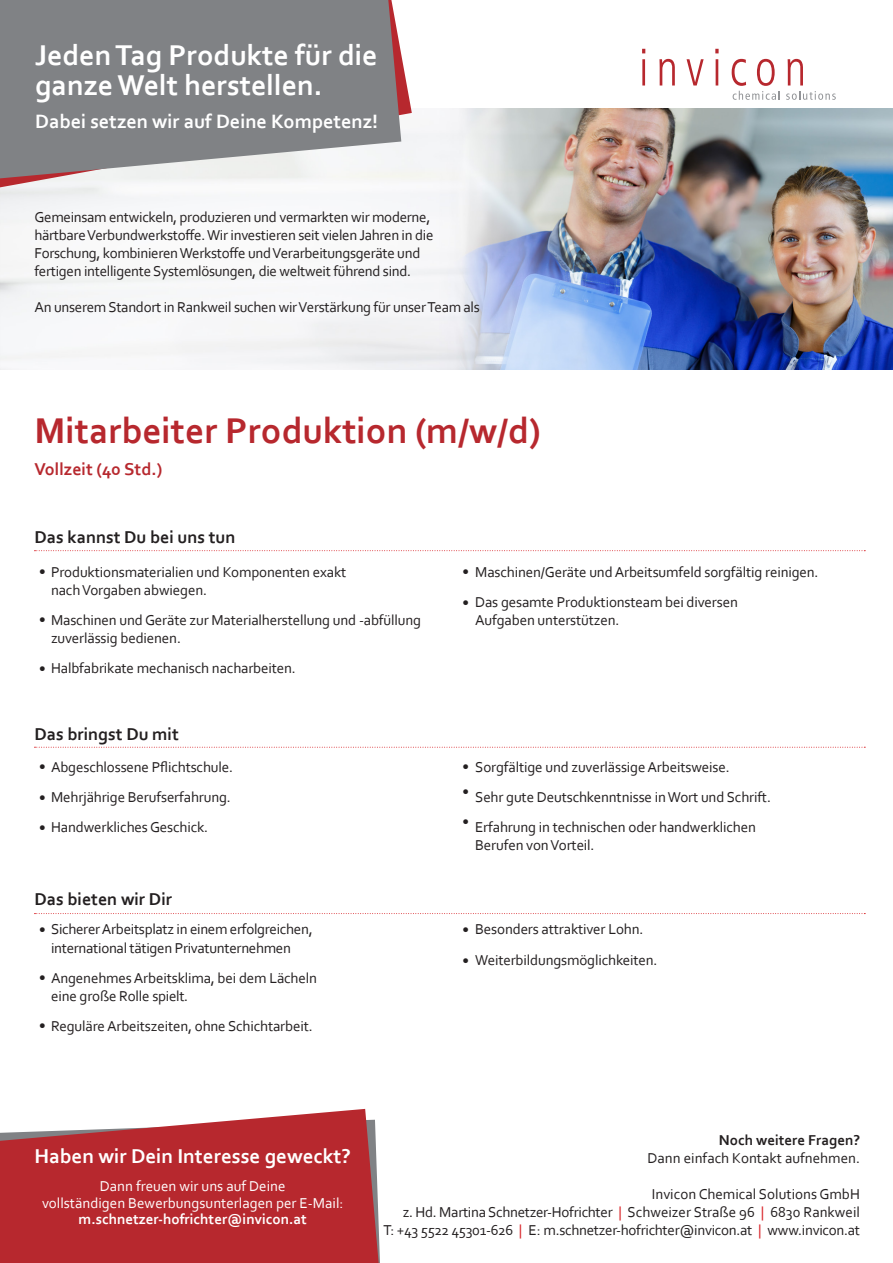
<style>
.page{position:relative;width:893px;height:1263px;background:#fff}
.page>*{position:absolute;margin:0;border:0;box-sizing:border-box;transform-origin:0 0}
.t1{font:700 37.5px "Corbel";color:#b7282e}
.t2{font:700 30px/30px "Corbel";color:#fff}
.t3{font:700 21px "Corbel";color:#fff}
.t4{font:700 20.25px "Corbel";color:#fff}
.t5{font:700 18px "Corbel";color:#231f20}
.t6{font:300 18px "PF Din Display";color:#231f20}
.t7{font:700 18px "Corbel";color:#b7282e}
.t8{font:15px/18px "Corbel";letter-spacing:-.01em;color:#231f20}
.t9{font:15px "Corbel";color:#fff}
.t10{font:700 15px "Corbel";color:#fff}
.t11{font:700 15px "Corbel";color:#231f20}
.s1{color:#d9282d}
</style>
<div class="page">
<svg style="left:0;top:1109px;width:379px;height:154px;background:#bc3e43"></svg>
<img style="left:0;top:109px;width:893px;height:260px">
<svg style="left:0;top:53px;width:412px;height:134px;fill:#f5f5f6"></svg>
<svg style="left:642px;top:49px;width:3px;height:4px"></svg>
<hr style="left:642px;top:59px;width:3px;height:27px;background:#b7282e">
<svg style="left:659px;top:59px;width:16px;height:27px"></svg>
<svg style="left:687px;top:59px;width:17px;height:27px"></svg>
<hr style="left:716px;top:59px;width:2px;height:27px;background:#b7282e">
<svg style="left:715px;top:49px;width:4px;height:4px"></svg>
<svg style="left:732px;top:59px;width:48px;height:41px"></svg>
<svg style="left:786px;top:59px;width:50px;height:41px"></svg>
<svg style="left:34px;top:550px;width:831px;height:1px"></svg>
<svg style="left:34px;top:747px;width:831px;height:1px"></svg>
<svg style="left:34px;top:913px;width:831px;height:1px"></svg>
<svg style="left:0;top:0;width:401px;height:178px;background:#8c8c8f"></svg>
<p class="t2" style="left:35px;top:39px;width:344px">Jeden Tag Produkte für die ganze Welt herstellen.</p>
<p class="t4" style="left:35px;top:109px;width:345px">Dabei setzen wir auf Deine Kompetenz!</p>
<p class="t8" style="left:34px;top:208px;width:397px">Gemeinsam entwickeln, produzieren und vermarkten wir moderne,</p>
<p class="t8" style="left:34px;top:226px;width:400px">härtbare Verbundwerkstoffe. Wir investieren seit vielen Jahren in die</p>
<p class="t8" style="left:34px;top:244px;width:387px">Forschung, kombinieren Werkstoffe und Verarbeitungsgeräte und</p>
<p class="t8" style="left:34px;top:262px;width:378px">fertigen intelligente Systemlösungen, die weltweit führend sind.</p>
<p class="t8" style="left:34px;top:298px;width:447px">An unserem Standort in Rankweil suchen wir Verstärkung für unser Team als</p>
<p class="t1" style="left:34px;top:408px;width:508px">Mitarbeiter Produktion (m/w/d)</p>
<p class="t7" style="left:34px;top:458px;width:129px">Vollzeit (40 Std.)</p>
<p class="t5" style="left:34px;top:526px;width:202px">Das kannst Du bei uns tun</p>
<p class="t8" style="left:475px;top:562px;width:345px">Maschinen/Geräte und Arbeitsumfeld sorgfältig reinigen.</p>
<p class="t8" style="left:475px;top:592px;width:264px">Das gesamte Produktionsteam bei diversen</p>
<p class="t8" style="left:475px;top:610px;width:146px">Aufgaben unterstützen.</p>
<p class="t8" style="left:51px;top:562px;width:297px">Produktionsmaterialien und Komponenten exakt</p>
<p class="t8" style="left:51px;top:580px;width:158px">nach Vorgaben abwiegen.</p>
<p class="t8" style="left:51px;top:610px;width:372px">Maschinen und Geräte zur Materialherstellung und -abfüllung zuverlässig bedienen.</p>
<p class="t8" style="left:51px;top:658px;width:246px">Halbfabrikate mechanisch nacharbeiten.</p>
<p class="t6" style="left:38px;top:561px;width:10px">•</p>
<p class="t6" style="left:462px;top:561px;width:10px">•</p>
<p class="t6" style="left:462px;top:592px;width:10px">•</p>
<p class="t6" style="left:38px;top:609px;width:10px">•</p>
<p class="t6" style="left:38px;top:658px;width:10px">•</p>
<p class="t5" style="left:34px;top:722px;width:146px">Das bringst Du mit</p>
<p class="t8" style="left:51px;top:758px;width:184px">Abgeschlossene Pflichtschule.</p>
<p class="t8" style="left:51px;top:788px;width:181px">Mehrjährige Berufserfahrung.</p>
<p class="t8" style="left:51px;top:818px;width:159px">Handwerkliches Geschick.</p>
<p class="t6" style="left:38px;top:756px;width:10px">•</p>
<p class="t6" style="left:38px;top:787px;width:10px">•</p>
<p class="t6" style="left:38px;top:817px;width:10px">•</p>
<p class="t5" style="left:34px;top:888px;width:139px">Das bieten wir Dir</p>
<p class="t8" style="left:51px;top:920px;width:263px">Sicherer Arbeitsplatz in einem erfolgreichen,</p>
<p class="t8" style="left:51px;top:938px;width:242px">international tätigen Privatunternehmen</p>
<p class="t8" style="left:51px;top:968px;width:267px">Angenehmes Arbeitsklima, bei dem Lächeln</p>
<p class="t8" style="left:51px;top:986px;width:139px">eine große Rolle spielt.</p>
<p class="t8" style="left:51px;top:1016px;width:263px">Reguläre Arbeitszeiten, ohne Schichtarbeit.</p>
<p class="t6" style="left:38px;top:919px;width:10px">•</p>
<p class="t6" style="left:38px;top:967px;width:10px">•</p>
<p class="t6" style="left:38px;top:1015px;width:10px">•</p>
<p class="t8" style="left:475px;top:758px;width:256px">Sorgfältige und zuverlässige Arbeitsweise.</p>
<p class="t8" style="left:475px;top:788px;width:297px">Sehr gute Deutschkenntnisse in Wort und Schrift.</p>
<p class="t8" style="left:475px;top:818px;width:282px">Erfahrung in technischen oder handwerklichen</p>
<p class="t8" style="left:475px;top:836px;width:121px">Berufen von Vorteil.</p>
<p class="t6" style="left:462px;top:756px;width:10px">•</p>
<p class="t6" style="left:462px;top:781px;width:10px">•</p>
<p class="t6" style="left:462px;top:811px;width:10px">•</p>
<p class="t8" style="left:475px;top:920px;width:170px">Besonders attraktiver Lohn.</p>
<p class="t8" style="left:475px;top:950px;width:184px">Weiterbildungsmöglichkeiten.</p>
<p class="t6" style="left:462px;top:919px;width:10px">•</p>
<p class="t6" style="left:462px;top:950px;width:10px">•</p>
<p class="t3" style="left:34px;top:1143px;width:318px">Haben wir Dein Interesse geweckt?</p>
<p class="t9" style="left:100px;top:1177px;width:187px">Dann freuen wir uns auf Deine</p>
<p class="t9" style="left:42px;top:1193px;width:303px">vollständigen Bewerbungsunterlagen per E-Mail:</p>
<p class="t10" style="left:79px;top:1210px;width:230px">m.schnetzer-hofrichter@invicon.at</p>
<p class="t11" style="left:719px;top:1131px;width:143px">Noch weitere Fragen?</p>
<p class="t8" style="left:647px;top:1148px;width:214px">Dann einfach Kontakt aufnehmen.</p>
<p class="t8" style="left:652px;top:1184px;width:210px">Invicon Chemical Solutions GmbH</p>
<p class="t8" style="left:403px;top:1202px;width:459px">z. Hd. Martina Schnetzer-Hofrichter <span class="s1">|</span> Schweizer Straße 96 <span class="s1">|</span> 6830 Rankweil</p>
<p class="t8" style="left:383px;top:1220px;width:478px">T: +43 5522 45301-626 <span class="s1">|</span> E: m.schnetzer-hofrichter@invicon.at <span class="s1">|</span> www.invicon.at</p>
</div>
